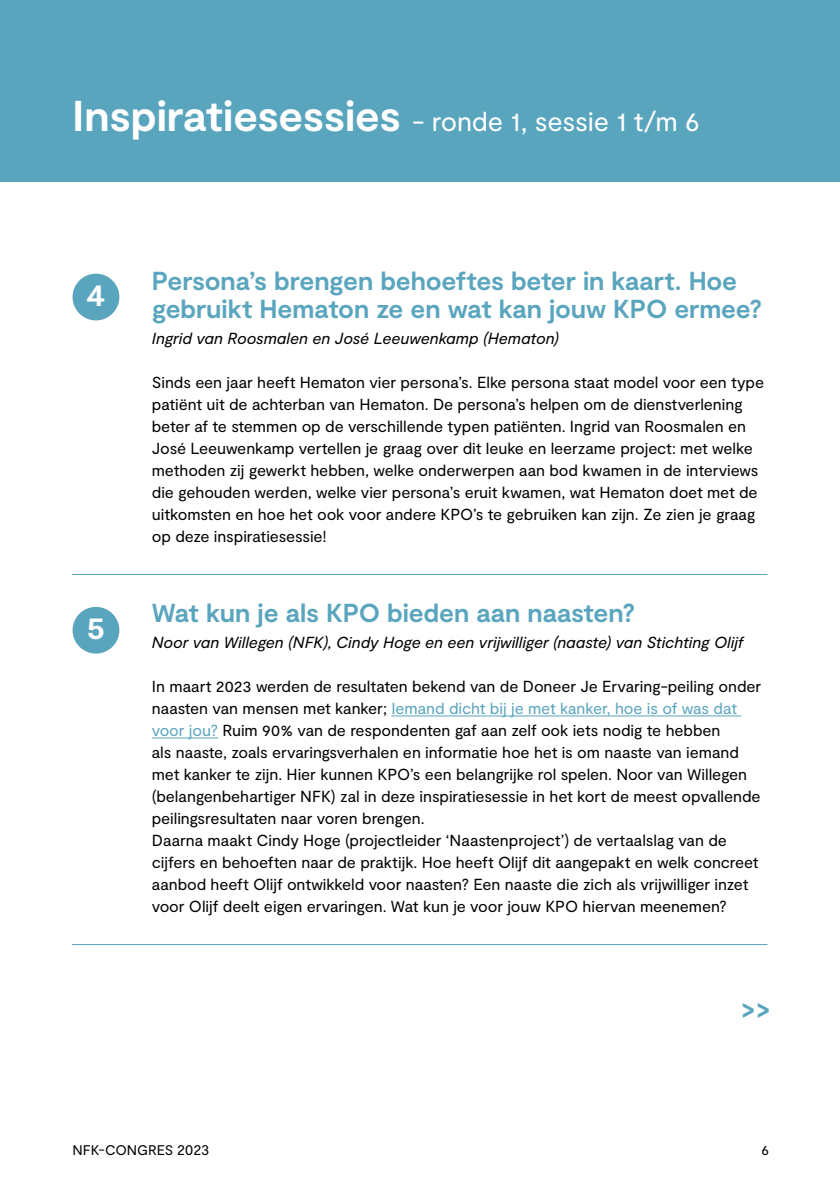
<style>
.page{position:relative;width:840px;height:1191px;background:#fff}
.page>*{position:absolute;margin:0;border:0;box-sizing:border-box;transform-origin:0 0}
.t1{font:700 32px "Moderat";color:#fff}
.t2{font:27px "Moderat";letter-spacing:-.01em;color:#fff}
.t3{font:700 26px/28px "Moderat";letter-spacing:-.005em;color:#5aa5be}
.t4{font:16px/22px "Moderat";letter-spacing:-.005em;color:#000}
.t5{font:italic 16px "Moderat";letter-spacing:-.005em;color:#000}
.t6{font:14px "Moderat";letter-spacing:-.005em;color:#000}
.s1{font-weight:700;font-size:43px}
.s2{color:#5aa5be}
</style>
<div class="page">
<hr style="left:72px;top:574px;width:695px;height:1px;background:#5aa5be">
<hr style="left:391px;top:715px;width:350px;height:1px;background:#5aa5be">
<hr style="left:152px;top:737px;width:66px;height:1px;background:#5aa5be">
<div style="left:72px;top:274px;width:47px;height:46px;background:#5aa5be;border-radius:50%"></div>
<div style="left:72px;top:607px;width:47px;height:46px;background:#5aa5be;border-radius:50%"></div>
<div style="left:0;top:0;width:839px;height:181px;background:#5aa5be"></div>
<hr style="left:72px;top:944px;width:695px;height:1px;background:#5aa5be">
<h2 class="t2" style="left:72px;top:105px;width:628px"><span class="s1">Inspiratiesessies</span> - ronde 1, sessie 1 t/m 6</h2>
<h1 class="t1" style="left:86px;top:276px;width:21px">4</h1>
<h1 class="t1" style="left:87px;top:609px;width:20px">5</h1>
<h3 class="t3" style="left:152px;top:268px;width:611px">Persona’s brengen behoeftes beter in kaart. Hoe gebruikt Hematon ze en wat kan jouw KPO ermee?</h3>
<p class="t5" style="left:152px;top:329px;width:408px">Ingrid van Roosmalen en José Leeuwenkamp (Hematon)</p>
<p class="t4" style="left:152px;top:372px;width:613px">Sinds een jaar heeft Hematon vier persona’s. Elke persona staat model voor een type patiënt uit de achterban van Hematon. De persona’s helpen om de dienstverlening beter af te stemmen op de verschillende typen patiënten. Ingrid van Roosmalen en José Leeuwenkamp vertellen je graag over dit leuke en leerzame project: met welke methoden zij gewerkt hebben, welke onderwerpen aan bod kwamen in de interviews die gehouden werden, welke vier persona’s eruit kwamen, wat Hematon doet met de uitkomsten en hoe het ook voor andere KPO’s te gebruiken kan zijn. Ze zien je graag op deze inspiratiesessie!</p>
<h3 class="t3" style="left:152px;top:600px;width:484px">Wat kun je als KPO bieden aan naasten?</h3>
<p class="t5" style="left:152px;top:633px;width:593px">Noor van Willegen (NFK), Cindy Hoge en een vrijwilliger (naaste) van Stichting Olijf</p>
<p class="t4" style="left:152px;top:676px;width:610px">In maart 2023 werden de resultaten bekend van de Doneer Je Ervaring-peiling onder naasten van mensen met kanker; <span class="s2">Iemand dicht bij je met kanker, hoe is of was dat voor jou?</span> Ruim 90% van de respondenten gaf aan zelf ook iets nodig te hebben<br>als naaste, zoals ervaringsverhalen en informatie hoe het is om naaste van iemand met kanker te zijn. Hier kunnen KPO’s een belangrijke rol spelen. Noor van Willegen (belangenbehartiger NFK) zal in deze inspiratiesessie in het kort de meest opvallende peilingsresultaten naar voren brengen.<br>Daarna maakt Cindy Hoge (projectleider ‘Naastenproject’) de vertaalslag van de cijfers en behoeften naar de praktijk. Hoe heeft Olijf dit aangepakt en welk concreet aanbod heeft Olijf ontwikkeld voor naasten? Een naaste die zich als vrijwilliger inzet voor Olijf deelt eigen ervaringen. Wat kun je voor jouw KPO hiervan meenemen?</p>
<h3 class="t3" style="left:740px;top:996px;width:32px">&gt;&gt;</h3>
<p class="t6" style="left:72px;top:1142px;width:138px">NFK-CONGRES 2023</p>
<p class="t6" style="left:761px;top:1142px;width:9px">6</p>
</div>
